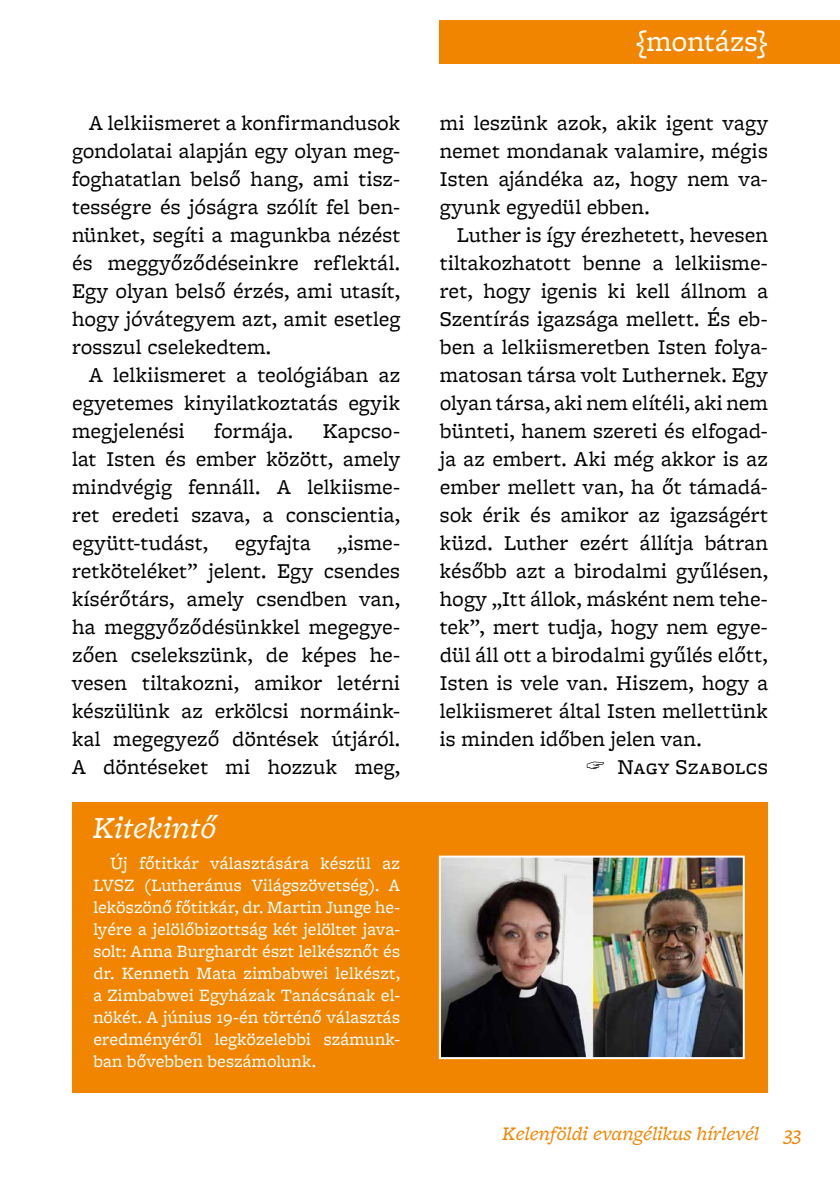
<style>
.page{position:relative;width:840px;height:1191px;background:#fff}
.page>*{position:absolute;margin:0;border:0;box-sizing:border-box;transform-origin:0 0}
.t1{font:italic 32px "Freight Micro W03";color:#fff}
.t2{font:30px "Freight Micro W03";letter-spacing:.005em;color:#fff}
.t3{font:22px/28px "Freight Micro W03";letter-spacing:.005em;color:#000;text-align:justify}
.t4{font:italic 20px "Freight Micro W03";color:#f18500}
.t5{font:18px/22px "Freight Micro W03";letter-spacing:.005em;color:#fff;text-align:justify}
</style>
<div class="page">
<div style="left:439px;top:20px;width:400px;height:44px;background:#f18500"></div>
<div style="left:72px;top:802px;width:695px;height:290px;background:#f18500"></div>
<img style="left:441px;top:858px;width:300px;height:198px">
<div style="left:438px;top:855px;width:306px;height:204px;border:2px solid #fff"></div>
<p class="t3" style="left:72px;top:108px;width:329px;text-indent:17px">A lelkiismeret a konfirmandusok gondolatai alapján egy olyan meg&shy;foghatatlan belső hang, ami tisz&shy;tességre és jóságra szólít fel ben&shy;nünket, segíti a magunkba nézést és meggyőződéseinkre reflektál.<br>Egy olyan belső érzés, ami utasít, hogy jóvátegyem azt, amit esetleg rosszul cselekedtem.</p>
<p class="t3" style="left:72px;top:360px;width:329px;text-indent:17px">A lelkiismeret a teológiában az egyetemes kinyilatkoztatás egyik megjelenési</p>
<p class="t3" style="left:214px;top:416px;width:80px">formája.</p>
<p class="t3" style="left:72px;top:416px;width:329px;text-indent:250px">Kapcso&shy;lat Isten és ember között, amely mindvégig fennáll. A lelkiisme&shy;ret eredeti szava, a conscientia, együtt-tudást, egyfajta „isme&shy;retköteléket” jelent. Egy csendes kísérőtárs, amely csendben van, ha meggyőződésünkkel megegye&shy;zően cselekszünk, de képes he&shy;vesen tiltakozni, amikor letérni készülünk az erkölcsi normáink&shy;kal megegyező döntések útjáról.<br>A döntéseket mi hozzuk meg,</p>
<h1 class="t1" style="left:93px;top:805px;width:125px">Kitekintő</h1>
<p class="t5" style="left:93px;top:851px;width:308px;text-indent:17px">Új főtitkár választására készül az LVSZ (Lutheránus Világszövetség). A leköszönő főtitkár, dr. Martin Junge he&shy;lyére a jelölőbizottság két jelöltet java&shy;solt: Anna Burghardt észt lelkésznőt és dr. Kenneth Mata zimbabwei lelkészt, a Zimbabwei Egyházak Tanácsának el&shy;nökét. A június 19-én történő választás eredményéről legközelebbi számunk&shy;ban bővebben beszámolunk.</p>
<h2 class="t2" style="left:636px;top:20px;width:133px">{montázs}</h2>
<p class="t3" style="left:439px;top:108px;width:329px">mi leszünk azok, akik igent vagy nemet mondanak valamire, mégis Isten ajándéka az, hogy nem va&shy;gyunk egyedül ebben.</p>
<p class="t3" style="left:456px;top:220px;width:312px">Luther is így érezhetett, hevesen</p>
<p class="t3" style="left:439px;top:248px;width:329px">tiltakozhatott benne a lelkiisme-</p>
<p class="t3" style="left:439px;top:276px;width:329px">ret, hogy igenis ki kell állnom a</p>
<p class="t3" style="left:439px;top:304px;width:329px">Szentírás igazsága mellett. És eb-</p>
<p class="t3" style="left:439px;top:332px;width:329px">ben a lelkiismeretben Isten folya-</p>
<p class="t3" style="left:439px;top:360px;width:329px">matosan társa volt Luthernek. Egy</p>
<p class="t3" style="left:439px;top:388px;width:329px">olyan társa, aki nem elítéli, aki nem</p>
<p class="t3" style="left:439px;top:416px;width:329px">bünteti, hanem szereti és elfogad-</p>
<p class="t3" style="left:439px;top:444px;width:329px">ja az embert. Aki még akkor is az</p>
<p class="t3" style="left:439px;top:472px;width:329px">ember mellett van, ha őt támadá-</p>
<p class="t3" style="left:439px;top:500px;width:329px">sok érik és amikor az igazságért</p>
<p class="t3" style="left:439px;top:528px;width:329px">küzd. Luther ezért állítja bátran</p>
<p class="t3" style="left:439px;top:556px;width:329px">később azt a birodalmi gyűlésen,</p>
<p class="t3" style="left:439px;top:584px;width:329px">hogy „Itt állok, másként nem tehe-</p>
<p class="t3" style="left:439px;top:612px;width:329px">tek”, mert tudja, hogy nem egye-</p>
<p class="t3" style="left:439px;top:640px;width:329px">dül áll ott a birodalmi gyűlés előtt,</p>
<p class="t3" style="left:439px;top:668px;width:329px">Isten is vele van. Hiszem, hogy a</p>
<p class="t3" style="left:439px;top:696px;width:329px">lelkiismeret által Isten mellettünk</p>
<p class="t3" style="left:439px;top:724px;width:263px">is minden időben jelen van.</p>
<p class="t3" style="left:617px;top:752px;width:152px">Nagy Szabolcs</p>
<p class="t4" style="left:502px;top:1119px;width:258px">Kelenföldi evangélikus hírlevél</p>
<p class="t4" style="left:783px;top:1119px;width:19px">33</p>
</div>
